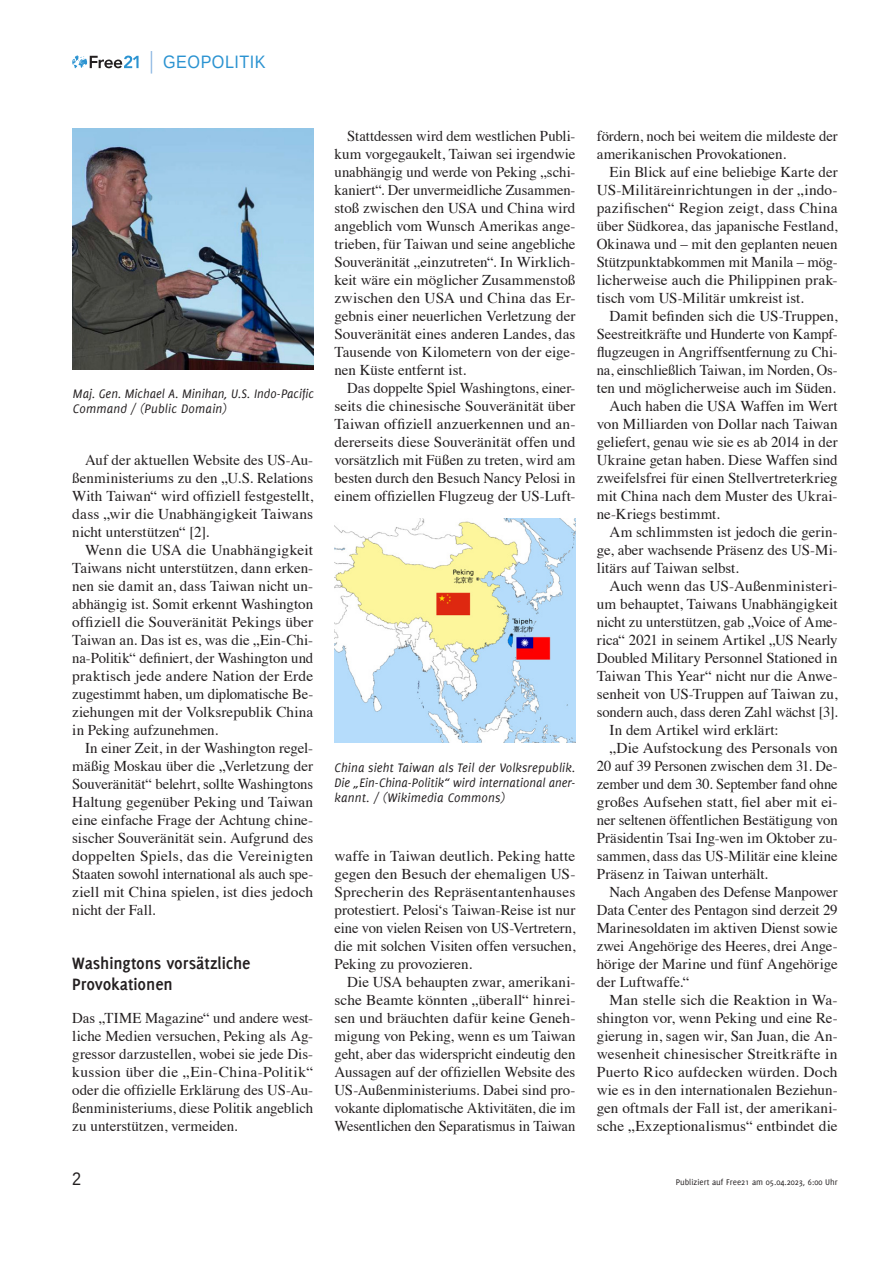
<style>
.page{position:relative;width:893px;height:1263px;background:#fff}
.page>*{position:absolute;margin:0;border:0;box-sizing:border-box;transform-origin:0 0}
.t1{font:700 18px/21px "Delicious";letter-spacing:-.005em;color:#231f20}
.t2{font:18px "Liberation Sans";letter-spacing:.03em;color:#2b93d1;scale:.9 1}
.t3{font:18px "Liberation Sans";color:#231f20;scale:.9 1}
.t4{font:15px/18px "Times";color:#231f20;text-align:justify}
.t5{font:italic 13.5px/15px "Delicious";letter-spacing:.005em;color:#231f20;text-align:justify}
.t6{font:italic 13.5px/15px "Delicious";letter-spacing:.005em;color:#231f20;scale:.96 1}
.t7{font:9px "Delicious";color:#231f20}
</style>
<div class="page">
<svg style="left:72px;top:55px;width:67px;height:13px"></svg>
<svg style="left:151px;top:51px;width:1px;height:23px"></svg>
<img style="left:334px;top:519px;width:241px;height:223px">
<img style="left:73px;top:129px;width:241px;height:241px">
<p class="t2" style="left:163px;top:51px;width:115px">GEOPOLITIK</p>
<p class="t6" style="left:73px;top:387px;width:253px">Maj. Gen. Michael A. Minihan, U.S. Indo-Pacific<br>Command / (Public Domain)</p>
<p class="t4" style="left:72px;top:450px;width:242px;text-indent:13px">Auf der aktuellen Website des US-Au&shy;ßenministeriums zu den „U.S. Relations With Taiwan“ wird offiziell festgestellt, dass „wir die Unabhängigkeit Taiwans nicht unterstützen“ [2].</p>
<p class="t4" style="left:72px;top:540px;width:242px;text-indent:13px">Wenn die USA die Unabhängigkeit Taiwans nicht unterstützen, dann erken&shy;nen sie damit an, dass Taiwan nicht un&shy;abhängig ist. Somit erkennt Washington offiziell die Souveränität Pekings über Taiwan an. Das ist es, was die „Ein-Chi&shy;na-Politik“ definiert, der Washington und praktisch jede andere Nation der Erde zugestimmt haben, um diplomatische Be&shy;ziehungen mit der Volksrepublik China in Peking aufzunehmen.</p>
<p class="t4" style="left:72px;top:738px;width:242px;text-indent:13px">In einer Zeit, in der Washington regel&shy;mäßig Moskau über die „Verletzung der Souveränität“ belehrt, sollte Washingtons Haltung gegenüber Peking und Taiwan eine einfache Frage der Achtung chine&shy;sischer Souveränität sein. Aufgrund des doppelten Spiels, das die Vereinigten Staaten sowohl international als auch spe&shy;ziell mit China spielen, ist dies jedoch nicht der Fall.</p>
<p class="t1" style="left:72px;top:953px;width:180px">Washingtons vorsätzliche<br>Provokationen</p>
<p class="t4" style="left:72px;top:1008px;width:242px">Das „TIME Magazine“ und andere west&shy;liche Medien versuchen, Peking als Ag&shy;gressor darzustellen, wobei sie jede Dis&shy;kussion über die „Ein-China-Politik“ oder die offizielle Erklärung des US-Au&shy;ßenministeriums, diese Politik angeblich zu unterstützen, vermeiden.</p>
<p class="t4" style="left:334px;top:126px;width:242px;text-indent:13px">Stattdessen wird dem westlichen Publi&shy;kum vorgegaukelt, Taiwan sei irgendwie unabhängig und werde von Peking „schi&shy;kaniert“. Der unvermeidliche Zusammen&shy;stoß zwischen den USA und China wird angeblich vom Wunsch Amerikas ange&shy;trieben, für Taiwan und seine angebliche Souveränität „einzutreten“. In Wirklich&shy;keit wäre ein möglicher Zusammenstoß zwischen den USA und China das Er&shy;gebnis einer neuerlichen Verletzung der Souveränität eines anderen Landes, das Tausende von Kilometern von der eige&shy;nen Küste entfernt ist.</p>
<p class="t4" style="left:334px;top:378px;width:242px;text-indent:13px">Das doppelte Spiel Washingtons, einer&shy;seits die chinesische Souveränität über Taiwan offiziell anzuerkennen und an&shy;dererseits diese Souveränität offen und vorsätzlich mit Füßen zu treten, wird am besten durch den Besuch Nancy Pelosi in einem offiziellen Flugzeug der US-Luft-</p>
<p class="t5" style="left:334px;top:760px;width:242px">China sieht Taiwan als Teil der Volksrepublik.<br>Die „Ein-China-Politik“ wird international aner&shy;kannt. / (Wikimedia Commons)</p>
<p class="t4" style="left:334px;top:846px;width:242px">waffe in Taiwan deutlich. Peking hatte gegen den Besuch der ehemaligen US-Sprecherin des Repräsentantenhauses protestiert. Pelosi‘s Taiwan-Reise ist nur eine von vielen Reisen von US-Vertretern, die mit solchen Visiten offen versuchen, Peking zu provozieren.</p>
<p class="t4" style="left:334px;top:972px;width:242px;text-indent:13px">Die USA behaupten zwar, amerikani&shy;sche Beamte könnten „überall“ hinrei&shy;sen und bräuchten dafür keine Geneh&shy;migung von Peking, wenn es um Taiwan geht, aber das widerspricht eindeutig den Aussagen auf der offiziellen Website des US-Außenministeriums. Dabei sind pro&shy;vokante diplomatische Aktivitäten, die im Wesentlichen den Separatismus in Taiwan</p>
<p class="t4" style="left:597px;top:126px;width:242px">fördern, noch bei weitem die mildeste der amerikanischen Provokationen.</p>
<p class="t4" style="left:597px;top:162px;width:242px;text-indent:13px">Ein Blick auf eine beliebige Karte der US-Militäreinrichtungen in der „indo&shy;pazifischen“ Region zeigt, dass China über Südkorea, das japanische Festland, Okinawa und – mit den geplanten neuen Stützpunktabkommen mit Manila – mög&shy;licherweise auch die Philippinen prak&shy;tisch vom US-Militär umkreist ist.</p>
<p class="t4" style="left:609px;top:306px;width:230px">Damit befinden sich die US-Truppen,</p>
<p class="t4" style="left:597px;top:324px;width:242px">Seestreitkräfte und Hunderte von Kampf-</p>
<p class="t4" style="left:597px;top:342px;width:242px">flugzeugen in Angriffsentfernung zu Chi-</p>
<p class="t4" style="left:597px;top:360px;width:242px">na, einschließlich Taiwan, im Norden, Os-</p>
<p class="t4" style="left:597px;top:378px;width:241px">ten und möglicherweise auch im Süden.</p>
<p class="t4" style="left:609px;top:396px;width:230px">Auch haben die USA Waffen im Wert</p>
<p class="t4" style="left:597px;top:414px;width:242px">von Milliarden von Dollar nach Taiwan</p>
<p class="t4" style="left:597px;top:432px;width:242px">geliefert, genau wie sie es ab 2014 in der</p>
<p class="t4" style="left:597px;top:450px;width:242px">Ukraine getan haben. Diese Waffen sind</p>
<p class="t4" style="left:597px;top:468px;width:242px">zweifelsfrei für einen Stellvertreterkrieg</p>
<p class="t4" style="left:597px;top:486px;width:242px">mit China nach dem Muster des Ukrai-</p>
<p class="t4" style="left:597px;top:504px;width:125px">ne-Kriegs bestimmt.</p>
<p class="t4" style="left:609px;top:522px;width:230px">Am schlimmsten ist jedoch die gerin-</p>
<p class="t4" style="left:597px;top:540px;width:242px">ge, aber wachsende Präsenz des US-Mi-</p>
<p class="t4" style="left:597px;top:558px;width:144px">litärs auf Taiwan selbst.</p>
<p class="t4" style="left:609px;top:576px;width:230px">Auch wenn das US-Außenministeri-</p>
<p class="t4" style="left:597px;top:594px;width:242px">um behauptet, Taiwans Unabhängigkeit</p>
<p class="t4" style="left:597px;top:612px;width:242px">nicht zu unterstützen, gab „Voice of Ame-</p>
<p class="t4" style="left:597px;top:630px;width:242px">rica“ 2021 in seinem Artikel „US Nearly</p>
<p class="t4" style="left:597px;top:648px;width:242px">Doubled Military Personnel Stationed in</p>
<p class="t4" style="left:597px;top:666px;width:242px">Taiwan This Year“ nicht nur die Anwe-</p>
<p class="t4" style="left:597px;top:684px;width:242px">senheit von US-Truppen auf Taiwan zu,</p>
<p class="t4" style="left:597px;top:702px;width:242px">sondern auch, dass deren Zahl wächst [3].</p>
<p class="t4" style="left:609px;top:720px;width:171px">In dem Artikel wird erklärt:</p>
<p class="t4" style="left:609px;top:738px;width:230px">„Die Aufstockung des Personals von</p>
<p class="t4" style="left:597px;top:756px;width:242px">20 auf 39 Personen zwischen dem 31. De-</p>
<p class="t4" style="left:597px;top:774px;width:242px">zember und dem 30. September fand ohne</p>
<p class="t4" style="left:597px;top:792px;width:242px">großes Aufsehen statt, fiel aber mit ei-</p>
<p class="t4" style="left:597px;top:810px;width:242px">ner seltenen öffentlichen Bestätigung von</p>
<p class="t4" style="left:597px;top:828px;width:242px">Präsidentin Tsai Ing-wen im Oktober zu-</p>
<p class="t4" style="left:597px;top:846px;width:242px">sammen, dass das US-Militär eine kleine</p>
<p class="t4" style="left:597px;top:864px;width:173px">Präsenz in Taiwan unterhält.</p>
<p class="t4" style="left:609px;top:882px;width:230px">Nach Angaben des Defense Manpower</p>
<p class="t4" style="left:597px;top:900px;width:242px">Data Center des Pentagon sind derzeit 29</p>
<p class="t4" style="left:597px;top:918px;width:242px">Marinesoldaten im aktiven Dienst sowie</p>
<p class="t4" style="left:597px;top:936px;width:242px">zwei Angehörige des Heeres, drei Ange-</p>
<p class="t4" style="left:597px;top:954px;width:242px">hörige der Marine und fünf Angehörige</p>
<p class="t4" style="left:597px;top:972px;width:94px">der Luftwaffe.“</p>
<p class="t4" style="left:609px;top:990px;width:230px">Man stelle sich die Reaktion in Wa-</p>
<p class="t4" style="left:597px;top:1008px;width:242px">shington vor, wenn Peking und eine Re-</p>
<p class="t4" style="left:597px;top:1026px;width:242px">gierung in, sagen wir, San Juan, die An-</p>
<p class="t4" style="left:597px;top:1044px;width:242px">wesenheit chinesischer Streitkräfte in</p>
<p class="t4" style="left:597px;top:1062px;width:242px">Puerto Rico aufdecken würden. Doch</p>
<p class="t4" style="left:597px;top:1080px;width:242px">wie es in den internationalen Beziehun-</p>
<p class="t4" style="left:597px;top:1098px;width:242px">gen oftmals der Fall ist, der amerikani-</p>
<p class="t4" style="left:597px;top:1116px;width:242px">sche „Exzeptionalismus“ entbindet die</p>
<p class="t3" style="left:72px;top:1168px;width:12px">2</p>
<p class="t7" style="left:676px;top:1177px;width:163px">Publiziert auf Free21 am 05.04.2023, 6:00 Uhr</p>
</div>
